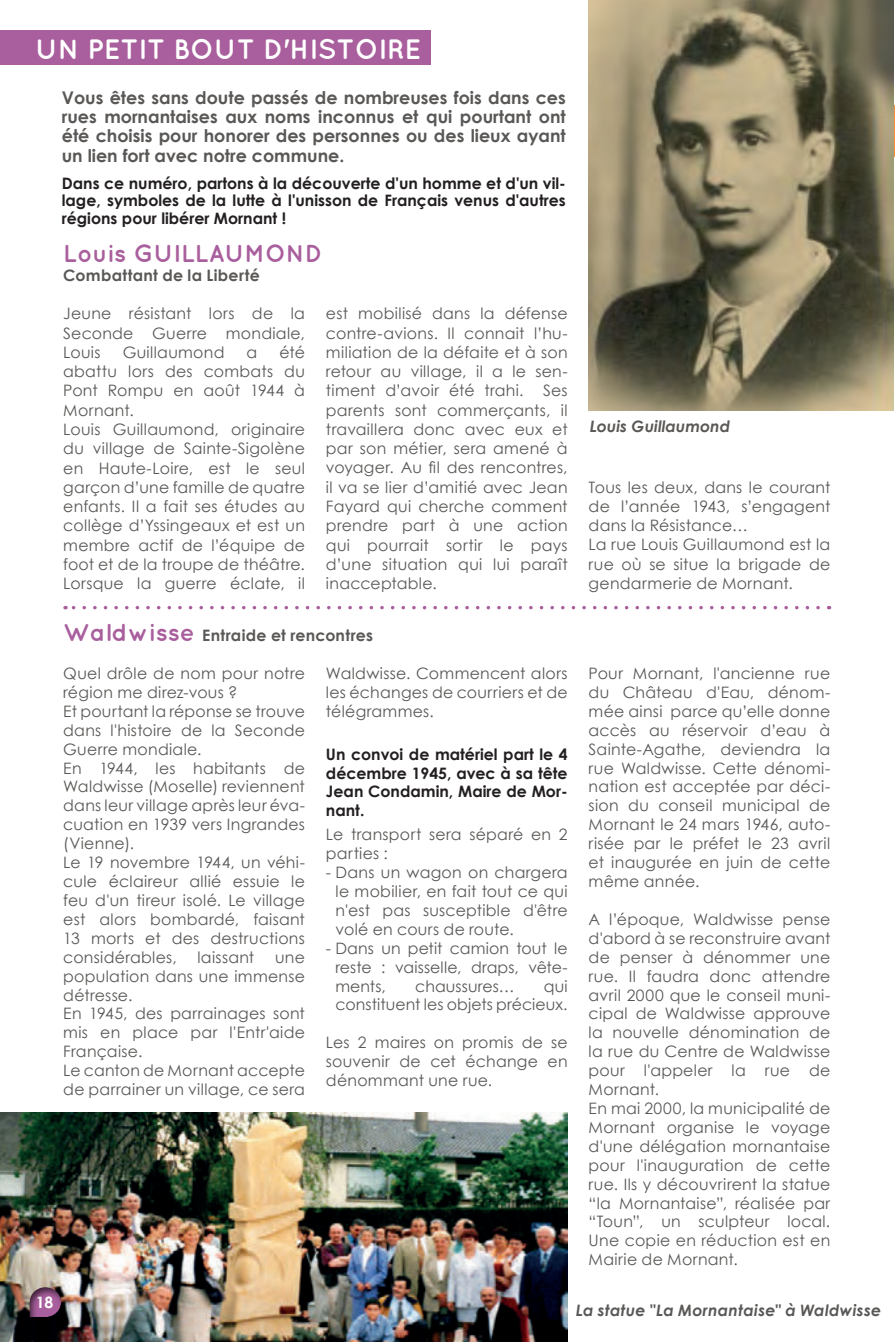
<style>
.page{position:relative;width:895px;height:1342px;background:#fff}
.page>*{position:absolute;margin:0;border:0;box-sizing:border-box;transform-origin:0 0}
.t1{font:700 28px "Quicksand";color:#fff}
.t2{font:700 24.5px "Quicksand";color:#a95f9d}
.t3{font:700 17.5px/19.2px "Century Gothic";color:#5a5856;text-align:justify}
.t4{font:15.75px/18.9px "Century Gothic";letter-spacing:.015em;color:#5a5856;text-align:justify}
.t5{font:700 15.75px/18.9px "Century Gothic";color:#231f20;text-align:justify}
.t6{font:700 15.75px "Century Gothic";letter-spacing:.015em;color:#5a5856}
.t7{font:italic 700 15.75px "Century Gothic";letter-spacing:.01em;color:#5a5856}
.t8{font:700 15.75px "Century Gothic";color:#fff}
.s1{font-family:"Quicksand";font-size:24.5px;color:#a95f9d}
</style>
<div class="page">
<img style="left:0;top:1112px;width:567px;height:229px">
<hr style="left:894px;top:105px;width:1px;height:52px;background:#f68f37">
<div style="left:17px;top:1283px;width:59px;height:35px;background:#231f20;opacity:.75"></div>
<svg style="left:65px;top:605px;width:753px;height:4px"></svg>
<div style="left:0;top:30px;width:431px;height:35px;background:#a95f9d"></div>
<img style="left:588px;top:0;width:305px;height:410px">
<h1 class="t1" style="left:35px;top:32px;width:388px">UN PETIT BOUT D'HISTOIRE</h1>
<p class="t3" style="left:62px;top:87px;width:505px">Vous êtes sans doute passés de nombreuses fois dans ces rues mornantaises aux noms inconnus et qui pourtant ont été choisis pour honorer des personnes ou des lieux ayant un lien fort avec notre commune.</p>
<p class="t5" style="left:62px;top:174px;width:506px;line-height:17.5px">Dans ce numéro, partons à la découverte d'un homme et d'un vil&shy;lage, symboles de la lutte à l'unisson de Français venus d'autres régions pour libérer Mornant !</p>
<h2 class="t2" style="left:63px;top:238px;width:261px">Louis GUILLAUMOND</h2>
<p class="t6" style="left:63px;top:265px;width:198px">Combattant de la Liberté</p>
<p class="t4" style="left:63px;top:304px;width:243px">Jeune résistant lors de la Seconde Guerre mondiale, Louis</p>
<p class="t4" style="left:326px;top:304px;width:243px">est mobilisé dans la défense contre-avions. Il connait l’hu&shy;miliation de la défaite et à son retour au village, il a le sen&shy;timent d’avoir été trahi. Ses parents sont commerçants, il travaillera donc avec eux et par son métier, sera amené à voyager. Au fil des rencontres, il va se lier d’amitié avec Jean Fayard qui cherche comment prendre part à une action qui pourrait sortir le pays d’une situation qui lui paraît inacceptable.</p>
<p class="t4" style="left:63px;top:342px;width:243px;text-align:left;text-indent:216px">été abattu lors des combats du<br>Pont Rompu en août 1944 à<br>Mornant.<br>Louis Guillaumond, originaire du village de Sainte-Sigolène en Haute-Loire, est le seul garçon d’une famille de quatre enfants. Il a fait ses études au collège d’Yssingeaux et est un membre actif de l’équipe de foot et de la troupe de théâtre.<br>Lorsque la guerre éclate, il</p>
<p class="t4" style="left:123px;top:342px;width:103px">Guillaumond</p>
<p class="t4" style="left:247px;top:342px;width:12px">a</p>
<p class="t7" style="left:590px;top:416px;width:142px">Louis Guillaumond</p>
<p class="t4" style="left:589px;top:477px;width:243px;text-align:left">Tous les deux, dans le courant de l’année 1943, s’engagent dans la Résistance…<br>La rue Louis Guillaumond est la rue où se situe la brigade de gendarmerie de Mornant.</p>
<p class="t6" style="left:63px;top:625px;width:311px"><span class="s1">Waldwisse</span> Entraide et rencontres</p>
<p class="t4" style="left:63px;top:663px;width:243px;text-align:left">Quel drôle de nom pour notre région me direz-vous ?<br>Et pourtant la réponse se trouve dans l'histoire de la Seconde<br>Guerre mondiale.<br>En 1944, les habitants de<br>Waldwisse (Moselle) reviennent dans leur village après leur éva&shy;cuation en 1939 vers Ingrandes (Vienne).<br>Le 19 novembre 1944, un véhi&shy;cule éclaireur allié essuie le feu d'un tireur isolé. Le village est alors bombardé, faisant<br>13 morts et des destructions considérables,</p>
<p class="t4" style="left:326px;top:663px;width:243px">Waldwisse. Commencent alors les échanges de courriers et de télégrammes.</p>
<p class="t5" style="left:326px;top:744px;width:243px">Un convoi de matériel part le 4 décembre 1945, avec à sa tête Jean Condamin, Maire de Mor&shy;nant.</p>
<p class="t4" style="left:326px;top:824px;width:243px">Le transport sera séparé en 2 parties :</p>
<p class="t4" style="left:336px;top:862px;width:234px;text-indent:-10px">- Dans un wagon on chargera le mobilier, en fait tout ce qui n'est pas susceptible d'être volé en cours de route.</p>
<p class="t4" style="left:335px;top:938px;width:234px;text-indent:-9px">- Dans un petit camion tout le reste : vaisselle, draps, vête&shy;ments,</p>
<p class="t4" style="left:197px;top:947px;width:58px">laissant</p>
<p class="t4" style="left:63px;top:947px;width:243px;text-align:left;text-indent:212px">une population dans une immense détresse.<br>En 1945, des parrainages sont mis en place par l'Entr'aide<br>Française.<br>Le canton de Mornant accepte de parrainer un village, ce sera</p>
<p class="t4" style="left:335px;top:975px;width:234px;text-align:right">qui<br>constituent les objets précieux.</p>
<p class="t4" style="left:326px;top:1032px;width:243px">Les 2 maires on promis de se souvenir de cet échange en dénommant une rue.</p>
<p class="t4" style="left:415px;top:975px;width:101px">chaussures…</p>
<p class="t4" style="left:589px;top:663px;width:243px">Pour Mornant, l'ancienne rue du Château d'Eau, dénom&shy;mée ainsi parce qu’elle donne accès au réservoir d’eau à Sainte-Agathe, deviendra la rue Waldwisse. Cette dénomi&shy;nation est acceptée par déci&shy;sion du conseil municipal de Mornant le 24 mars 1946, auto&shy;risée par le préfet le 23 avril et inaugurée en juin de cette même année.</p>
<p class="t4" style="left:589px;top:909px;width:243px;text-align:left">A l’époque, Waldwisse pense d'abord à se reconstruire avant de penser à dénommer une rue. Il faudra donc attendre avril 2000 que le conseil muni&shy;cipal de Waldwisse approuve la nouvelle dénomination de la rue du Centre de Waldwisse pour l'appeler la rue de<br>Mornant.<br>En mai 2000, la municipalité de<br>Mornant organise le voyage d'une délégation mornantaise pour l'inauguration de cette rue. Ils y découvrirent la statue “la Mornantaise”, réalisée par “Toun”, un sculpteur local.<br>Une copie en réduction est en<br>Mairie de Mornant.</p>
<p class="t8" style="left:36px;top:1292px;width:19px">18</p>
<p class="t7" style="left:576px;top:1299px;width:307px">La statue "La Mornantaise" à Waldwisse</p>
</div>
